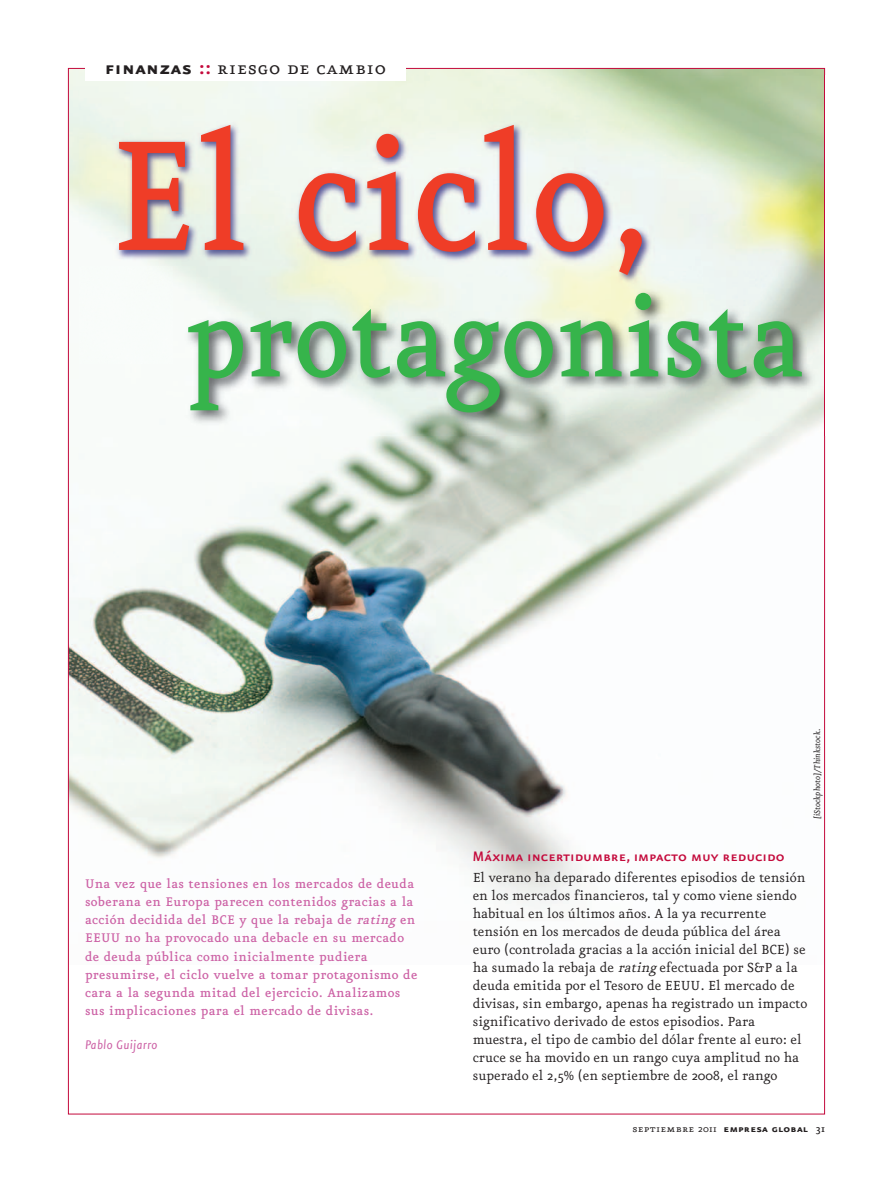
<style>
.page{position:relative;width:893px;height:1191px;background:#fff}
.page>*{position:absolute;margin:0;border:0;box-sizing:border-box;transform-origin:0 0}
.t1{font:500 187.5px "Eureka";color:#ef3d27;scale:.9 1}
.t2{font:500 135px "Eureka";color:#36b44b;scale:.9 1}
.t3{font:21.9px "Eureka Small Caps";letter-spacing:.025em;color:#231f20}
.t4{font:16.5px "Eureka Sans Medium Caps";color:#c40a3c}
.t5{font:15.75px/18px "Eureka";color:#231f20}
.t6{font:500 15px/18px "Eureka";letter-spacing:.02em;color:#cc61a5}
.t7{font:italic 15px "Eureka Sans";letter-spacing:.015em;color:#cc61a5}
.t8{font:12px "Eureka Sans Bold Caps";letter-spacing:.025em;color:#231f20}
.t9{font:italic 10.2px "Eureka";color:#231f20}
.s1{font-family:"Eureka Sans Bold Caps"}
.s2{font-family:"Eureka Sans Bold Caps";color:#c40a3c}
.s3{font-style:italic}
.s4{font-family:"Eureka Small Caps"}
.s5{font-family:"Eureka"}
.s6{font-family:"Eureka";font-weight:500}
</style>
<div class="page">
<img style="left:70px;top:70px;width:753px;height:836px">
<img style="left:173px;top:364px;width:651px;height:71px">
<img style="left:79px;top:266px;width:745px;height:98px">
<img style="left:824px;top:266px;width:1px;height:169px">
<img style="left:79px;top:76px;width:746px;height:190px">
<img style="left:188px;top:309px;width:294px;height:55px">
<div style="left:85px;top:56px;width:321px;height:25px;background:#fff"></div>
<h3 class="t3" style="left:105px;top:57px;width:282px"><span class="s1">finanzas</span> <span class="s2">::</span> riesgo de cambio</h3>
<h1 class="t1" style="left:110px;top:106px;width:605px">El ciclo,</h1>
<h2 class="t2" style="left:185px;top:273px;width:689px">protagonista</h2>
<p class="t9" style="left:812px;top:819px;width:92px;rotate:-90deg">[iStockphoto]/Thinkstock.</p>
<p class="t6" style="left:85px;top:875px;width:334px">Una vez que las tensiones en los mercados de deuda soberana en Europa parecen contenidos gracias a la acción decidida del BCE y que la rebaja de <span class="s3">rating</span> en EEUU no ha provocado una debacle en su mercado de deuda pública como inicialmente pudiera presumirse, el ciclo vuelve a tomar protagonismo de cara a la segunda mitad del ejercicio. Analizamos sus implicaciones para el mercado de divisas.</p>
<p class="t7" style="left:85px;top:1037px;width:74px">Pablo Guijarro</p>
<p class="t4" style="left:473px;top:845px;width:313px">Máxima incertidumbre, impacto muy reducido</p>
<p class="t5" style="left:473px;top:869px;width:336px">El verano ha deparado diferentes episodios de tensión en los mercados financieros, tal y como viene siendo habitual en los últimos años. A la ya recurrente tensión en los mercados de deuda pública del área euro (controlada gracias a la acción inicial del BCE) se ha sumado la rebaja de <span class="s3">rating</span> efectuada por S&amp;P a la deuda emitida por el Tesoro de EEUU. El mercado de divisas, sin embargo, apenas ha registrado un impacto significativo derivado de estos episodios. Para muestra, el tipo de cambio del dólar frente al euro: el cruce se ha movido en un rango cuya amplitud no ha superado el 2,5% (en septiembre de 2008, el rango</p>
<p class="t8" style="left:632px;top:1122px;width:194px"><span class="s4">septiembre</span> <span class="s5">2011</span> empresa global <span class="s6">31</span></p>
</div>
